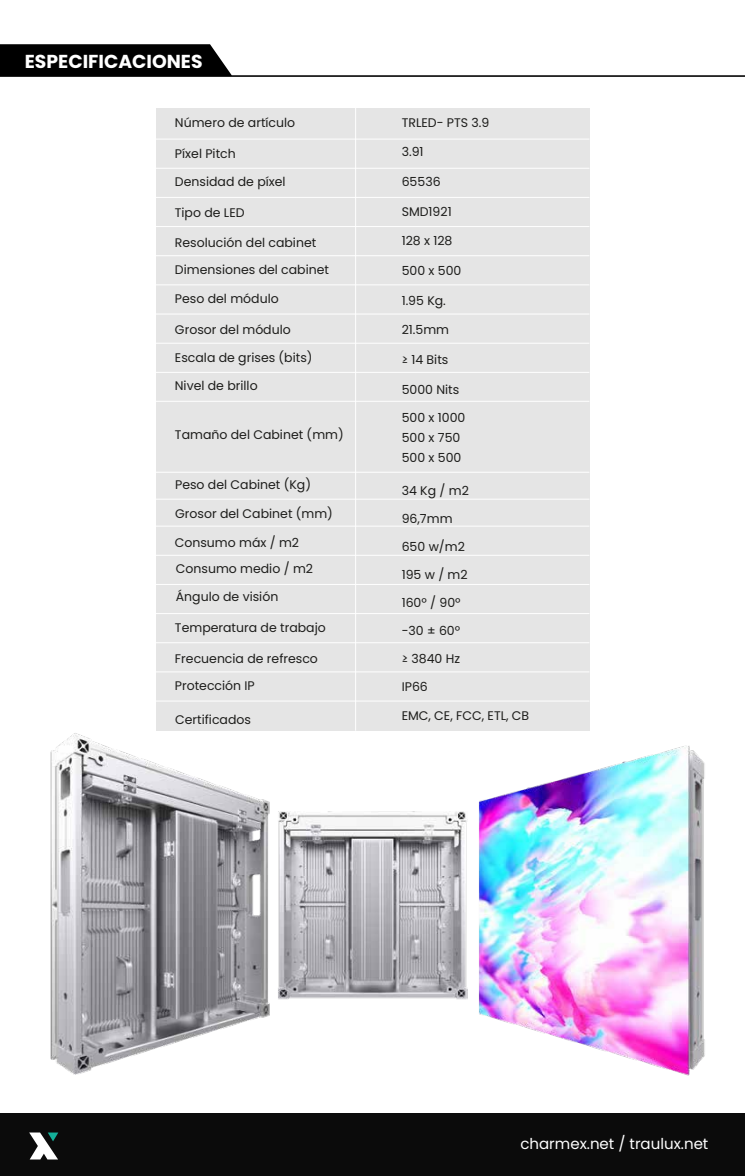
<style>
.page{position:relative;width:745px;height:1176px;background:#fff}
.page>*{position:absolute;margin:0;border:0;box-sizing:border-box;transform-origin:0 0}
.t1{font:700 18.75px "Poppins";color:#fff}
.t2{font:15px "Poppins";color:#fff}
.t3{font:12.5px/20.2px "Poppins";color:#1d1d1b}
</style>
<div class="page">
<div style="left:155px;top:108px;width:434px;height:623px;background:#e5e5e5"></div>
<hr style="left:155px;top:139px;width:434px;height:1px;background:#fff">
<hr style="left:155px;top:168px;width:434px;height:1px;background:#fff">
<hr style="left:155px;top:197px;width:434px;height:1px;background:#fff">
<hr style="left:155px;top:226px;width:434px;height:1px;background:#fff">
<hr style="left:155px;top:255px;width:434px;height:1px;background:#fff">
<hr style="left:155px;top:285px;width:434px;height:1px;background:#fff">
<hr style="left:155px;top:314px;width:434px;height:1px;background:#fff">
<hr style="left:155px;top:343px;width:434px;height:1px;background:#fff">
<hr style="left:155px;top:372px;width:434px;height:1px;background:#fff">
<hr style="left:155px;top:401px;width:434px;height:1px;background:#fff">
<hr style="left:155px;top:472px;width:434px;height:1px;background:#fff">
<hr style="left:155px;top:499px;width:434px;height:1px;background:#fff">
<hr style="left:155px;top:526px;width:434px;height:1px;background:#fff">
<hr style="left:155px;top:555px;width:434px;height:1px;background:#fff">
<hr style="left:155px;top:584px;width:434px;height:1px;background:#fff">
<hr style="left:155px;top:613px;width:434px;height:1px;background:#fff">
<hr style="left:155px;top:642px;width:434px;height:1px;background:#fff">
<hr style="left:155px;top:672px;width:434px;height:1px;background:#fff">
<hr style="left:155px;top:701px;width:434px;height:1px;background:#fff">
<hr style="left:355px;top:105px;width:1px;height:626px;background:#fff">
<div style="left:0;top:1113px;width:744px;height:63px;background:#0b0b0b"></div>
<svg style="left:29px;top:1132px;width:29px;height:27px"></svg>
<svg style="left:0;top:44px;width:744px;height:33px"></svg>
<img style="left:50px;top:733px;width:220px;height:342px">
<img style="left:278px;top:811px;width:189px;height:188px">
<img style="left:478px;top:727px;width:227px;height:349px">
<h1 class="t1" style="left:25px;top:51px;width:179px">ESPECIFICACIONES</h1>
<p class="t3" style="left:175px;top:112px;width:122px">Número de artículo</p>
<p class="t3" style="left:401px;top:112px;width:89px">TRLED- PTS 3.9</p>
<p class="t3" style="left:401px;top:142px;width:23px">3.91</p>
<p class="t3" style="left:401px;top:172px;width:40px">65536</p>
<p class="t3" style="left:401px;top:201px;width:51px">SMD1921</p>
<p class="t3" style="left:401px;top:231px;width:52px">128 x 128</p>
<p class="t3" style="left:401px;top:260px;width:61px">500 x 500</p>
<p class="t3" style="left:401px;top:290px;width:46px">1.95 Kg.</p>
<p class="t3" style="left:401px;top:320px;width:49px">21.5mm</p>
<p class="t3" style="left:401px;top:349px;width:48px">≥ 14 Bits</p>
<p class="t3" style="left:401px;top:379px;width:59px">5000 Nits</p>
<p class="t3" style="left:401px;top:407px;width:65px">500 x 1000<br>500 x 750<br>500 x 500</p>
<p class="t3" style="left:401px;top:480px;width:69px">34 Kg / m2</p>
<p class="t3" style="left:401px;top:508px;width:52px">96,7mm</p>
<p class="t3" style="left:401px;top:537px;width:65px">650 w/m2</p>
<p class="t3" style="left:401px;top:565px;width:67px">195 w / m2</p>
<p class="t3" style="left:401px;top:593px;width:60px">160º / 90º</p>
<p class="t3" style="left:401px;top:621px;width:60px">-30 ± 60º</p>
<p class="t3" style="left:401px;top:649px;width:60px">≥ 3840 Hz</p>
<p class="t3" style="left:401px;top:677px;width:28px">IP66</p>
<p class="t3" style="left:401px;top:705px;width:129px">EMC, CE, FCC, ETL, CB</p>
<p class="t3" style="left:175px;top:143px;width:62px">Píxel Pitch</p>
<p class="t3" style="left:175px;top:171px;width:112px">Densidad de píxel</p>
<p class="t3" style="left:175px;top:202px;width:71px">Tipo de LED</p>
<p class="t3" style="left:175px;top:229px;width:155px;line-height:27.1px">Resolución del cabinet<br>Dimensiones del cabinet</p>
<p class="t3" style="left:175px;top:288px;width:105px">Peso del módulo</p>
<p class="t3" style="left:175px;top:319px;width:117px">Grosor del módulo</p>
<p class="t3" style="left:175px;top:347px;width:139px">Escala de grises (bits)</p>
<p class="t3" style="left:175px;top:375px;width:84px">Nivel de brillo</p>
<p class="t3" style="left:175px;top:425px;width:170px">Tamaño del Cabinet (mm)</p>
<p class="t3" style="left:175px;top:475px;width:137px">Peso del Cabinet (Kg)</p>
<p class="t3" style="left:175px;top:504px;width:159px">Grosor del Cabinet (mm)</p>
<p class="t3" style="left:175px;top:530px;width:140px;line-height:26.2px">Consumo máx / m2<br>Consumo medio / m2</p>
<p class="t3" style="left:176px;top:587px;width:104px">Ángulo de visión</p>
<p class="t3" style="left:175px;top:618px;width:152px">Temperatura de trabajo</p>
<p class="t3" style="left:175px;top:645px;width:144px;line-height:27.1px">Frecuencia de refresco<br>Protección IP</p>
<p class="t3" style="left:175px;top:710px;width:77px">Certificados</p>
<p class="t2" style="left:520px;top:1135px;width:189px">charmex.net / traulux.net</p>
</div>
